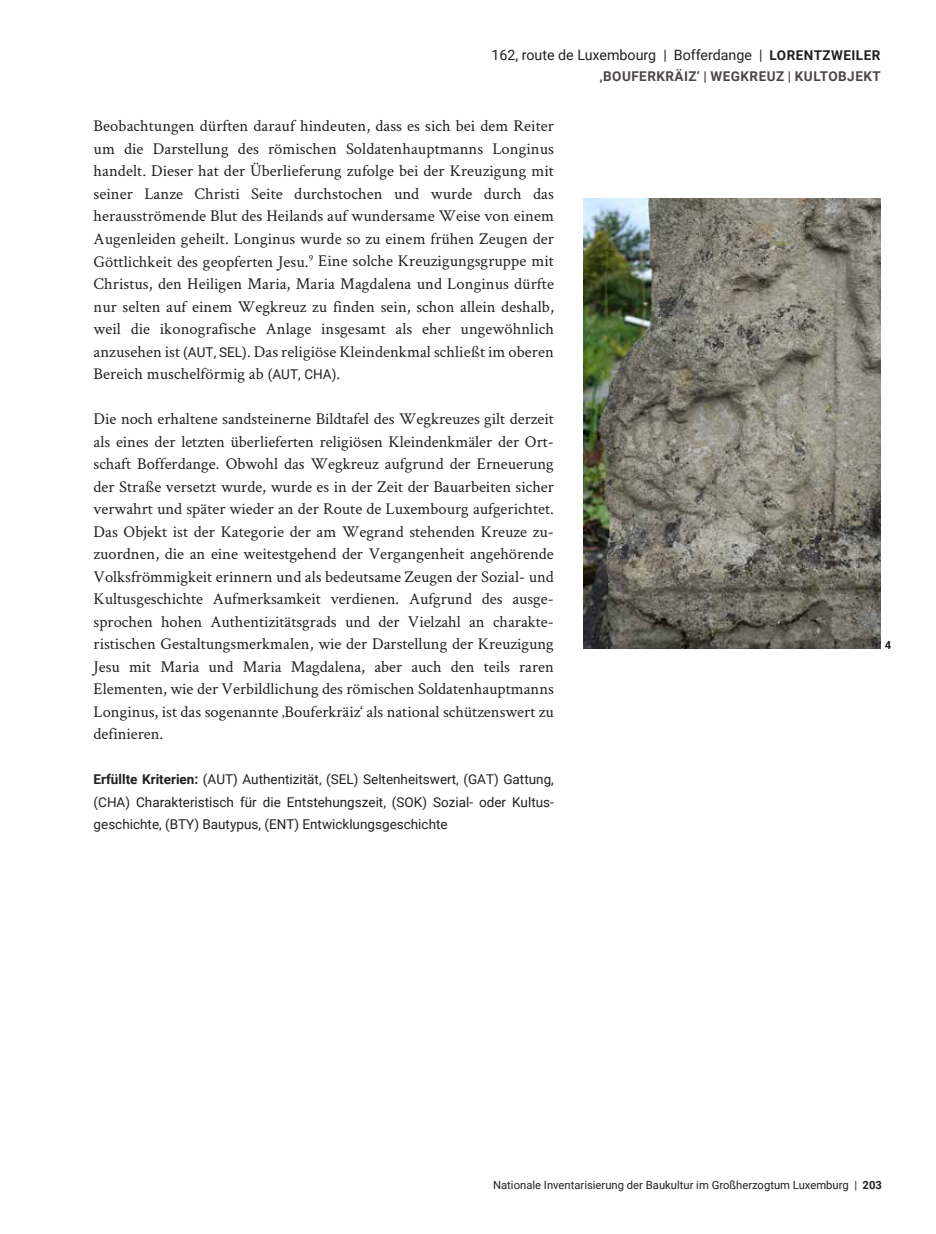
<style>
.page{position:relative;width:936px;height:1234px;background:#fff}
.page>*{position:absolute;margin:0;border:0;box-sizing:border-box;transform-origin:0 0}
.t1{font:16.5px/22.5px "Crimson Text";color:#231f20;text-align:justify}
.t2{font:14.25px "Roboto";color:#231f20}
.t3{font:13.5px/22.5px "Roboto";color:#231f20;text-align:justify}
.t4{font:700 13.5px "Roboto";letter-spacing:.035em;color:#4d454a}
.t5{font:11.25px "Roboto";color:#231f20}
.t6{font:700 11.25px "Roboto";color:#231f20}
.s1{font-weight:700;font-size:13.5px}
.s2{font-family:"Roboto";font-size:13.5px}
.s3{font-weight:700}
</style>
<div class="page">
<img style="left:583px;top:199px;width:297px;height:449px">
<p class="t2" style="left:491px;top:45px;width:390px">162, route de Luxembourg | Bofferdange | <span class="s1">LORENTZWEILER</span></p>
<p class="t4" style="left:599px;top:67px;width:283px">‚BOUFERKRÄIZ‘ | WEGKREUZ | KULTOBJEKT</p>
<p class="t1" style="left:94px;top:114px;width:462px">Beobachtungen dürften darauf hindeuten, dass es sich bei dem Reiter um die Darstellung des römischen Soldatenhauptmanns Longinus handelt. Dieser hat der Überlieferung zufolge bei der Kreuzigung mit seiner Lanze Christi Seite durchstochen und wurde durch das herausströmende Blut des Heilands auf wundersame Weise von einem Augenleiden geheilt. Longinus wurde so zu einem frühen Zeugen der Göttlichkeit des geopferten Jesu.<sup>9</sup> Eine solche Kreuzigungsgruppe mit Christus, den Heiligen Maria, Maria Magdalena und Longinus dürfte nur selten auf einem Wegkreuz zu finden sein, schon allein deshalb, weil die ikonografische Anlage insgesamt als eher ungewöhnlich anzusehen ist <span class="s2">(AUT, SEL)</span>. Das religiöse Kleindenkmal schließt im oberen Bereich muschelförmig ab <span class="s2">(AUT, CHA)</span>.</p>
<p class="t1" style="left:94px;top:407px;width:462px">Die noch erhaltene sandsteinerne Bildtafel des Wegkreuzes gilt derzeit als eines der letzten überlieferten religiösen Kleindenkmäler der Ort&shy;schaft Bofferdange. Obwohl das Wegkreuz aufgrund der Erneuerung der Straße versetzt wurde, wurde es in der Zeit der Bauarbeiten sicher verwahrt und später wieder an der Route de Luxembourg aufgerichtet.<br>Das Objekt ist der Kategorie der am Wegrand stehenden Kreuze zu&shy;zuordnen, die an eine weitestgehend der Vergangenheit angehörende Volksfrömmigkeit erinnern und als bedeutsame Zeugen der Sozial- und Kultusgeschichte Aufmerksamkeit verdienen. Aufgrund des ausge&shy;sprochen hohen Authentizitätsgrads und der Vielzahl an charakte&shy;ristischen Gestaltungsmerkmalen, wie der Darstellung der Kreuzigung Jesu mit Maria und Maria Magdalena, aber auch den teils raren Elementen, wie der Verbildlichung des römischen Soldatenhauptmanns Longinus, ist das sogenannte ‚Bouferkräiz‘ als national schützenswert zu definieren.</p>
<p class="t3" style="left:94px;top:767px;width:462px"><span class="s3">Erfüllte Kriterien:</span> (AUT) Authentizität, (SEL) Seltenheitswert, (GAT) Gattung, (CHA) Charakteristisch für die Entstehungszeit, (SOK) Sozial- oder Kultus&shy;geschichte, (BTY) Bautypus, (ENT) Entwicklungsgeschichte</p>
<p class="t6" style="left:884px;top:637px;width:8px">4</p>
<p class="t5" style="left:493px;top:1176px;width:390px">Nationale Inventarisierung der Baukultur im Großherzogtum Luxemburg | <span class="s3">203</span></p>
</div>
